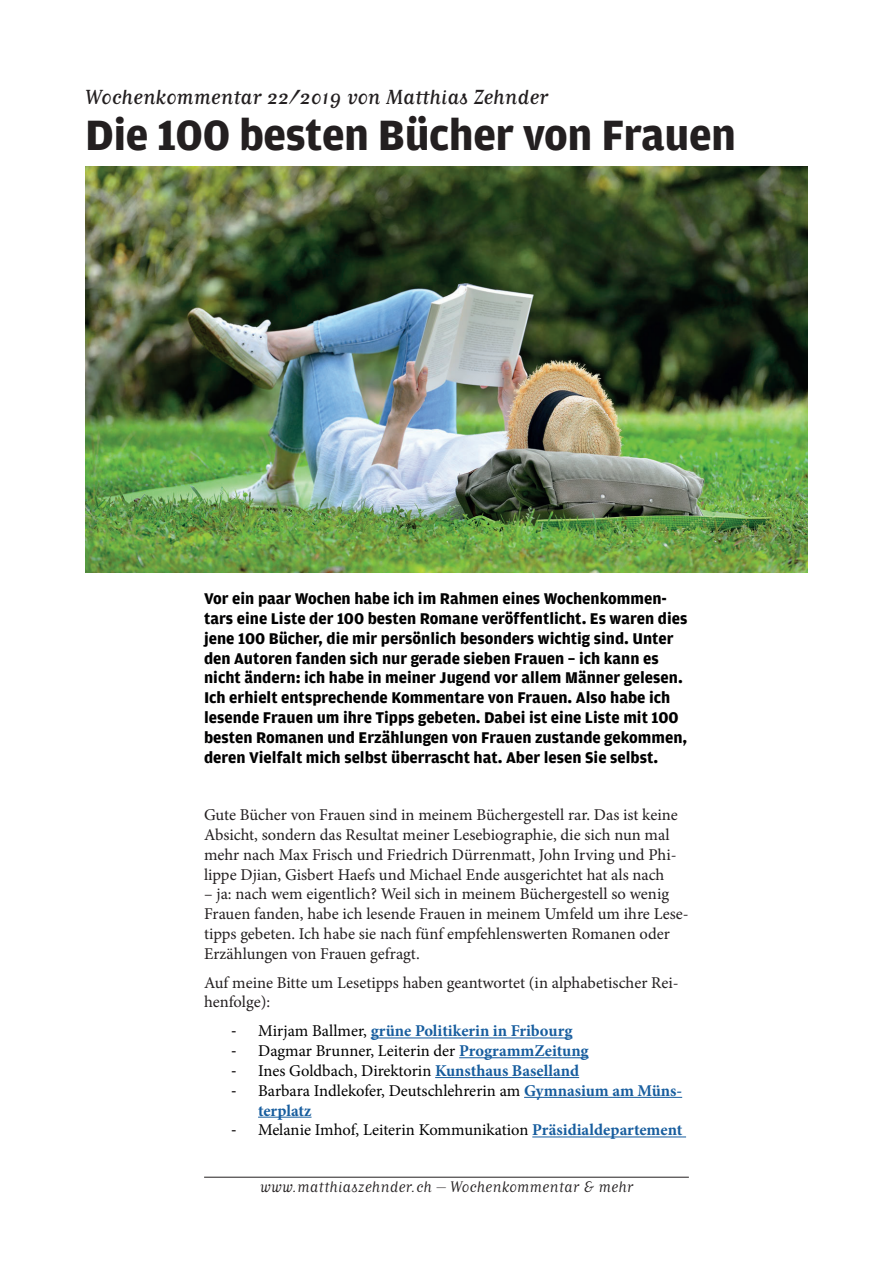
<style>
.page{position:relative;width:893px;height:1263px;background:#fff}
.page>*{position:absolute;margin:0;border:0;box-sizing:border-box;transform-origin:0 0}
.t1{font:700 45px "Amplitude";letter-spacing:-.01em;color:#231f20}
.t2{font:24px "Matrix Script";color:#231f20}
.t3{font:18px "Matrix Script";color:#231f20}
.t4{font:16.5px/19.8px "Minion Pro";color:#231f20}
.t5{font:700 16.5px/19.8px "Amplitude";color:#000001}
.t6{font:16.5px/19.8px "Minion Pro";color:#000001}
.t7{font:700 16.5px "Minion Pro";color:#175d9e}
.s1{font-family:"Cambria";font-weight:400;color:#231f20}
.s2{font-weight:400;color:#000001}
.s3{font-family:"Cambria";color:#231f20}
.s4{font-weight:700;color:#175d9e}
</style>
<div class="page">
<hr style="left:371px;top:1037px;width:201px;height:1px;background:#175d9e">
<hr style="left:459px;top:1057px;width:130px;height:1px;background:#175d9e">
<hr style="left:435px;top:1077px;width:144px;height:1px;background:#175d9e">
<hr style="left:524px;top:1097px;width:158px;height:1px;background:#175d9e">
<hr style="left:258px;top:1117px;width:53px;height:1px;background:#175d9e">
<hr style="left:532px;top:1136px;width:154px;height:1px;background:#175d9e">
<hr style="left:204px;top:1177px;width:485px;height:1px;background:#231f20">
<img style="left:85px;top:167px;width:723px;height:406px">
<h2 class="t2" style="left:85px;top:85px;width:464px">Wochenkommentar 22/2019 von Matthias Zehnder</h2>
<h1 class="t1" style="left:85px;top:110px;width:653px">Die 100 besten Bücher von Frauen</h1>
<p class="t5" style="left:204px;top:589px;width:485px">Vor ein paar Wochen habe ich im Rahmen eines Wochenkommen&shy;tars eine Liste der 100 besten Romane veröffentlicht. Es waren dies jene 100 Bücher, die mir persönlich besonders wichtig sind. Unter den Autoren fanden sich nur gerade sieben Frauen – ich kann es nicht ändern: ich habe in meiner Jugend vor allem Männer gelesen.<br>Ich erhielt entsprechende Kommentare von Frauen. Also habe ich lesende Frauen um ihre Tipps gebeten. Dabei ist eine Liste mit 100 besten Romanen und Erzählungen von Frauen zustande gekommen, deren Vielfalt mich selbst überrascht hat. Aber lesen Sie selbst.</p>
<p class="t4" style="left:204px;top:805px;width:475px">Gute Bücher von Frauen sind in meinem Büchergestell rar. Das ist keine Absicht, sondern das Resultat meiner Lesebiographie, die sich nun mal mehr nach Max Frisch und Friedrich Dürrenmatt, John Irving und Phi&shy;lippe Djian, Gisbert Haefs und Michael Ende ausgerichtet hat als nach</p>
<p class="t4" style="left:204px;top:884px;width:486px">– ja: nach wem eigentlich? Weil sich in meinem Büchergestell so wenig Frauen fanden, habe ich lesende Frauen in meinem Umfeld um ihre Lese&shy;tipps gebeten. Ich habe sie nach fünf empfehlenswerten Romanen oder Erzählungen von Frauen gefragt.</p>
<p class="t4" style="left:204px;top:972px;width:476px">Auf meine Bitte um Lesetipps haben geantwortet (in alphabetischer Rei&shy;henfolge):</p>
<p class="t7" style="left:231px;top:1019px;width:343px"><span class="s1">-</span> <span class="s2">Mirjam Ballmer,</span> grüne Politikerin in Fribourg</p>
<p class="t6" style="left:231px;top:1041px;width:359px"><span class="s3">-</span> Dagmar Brunner, Leiterin der <span class="s4">ProgrammZeitung</span></p>
<p class="t6" style="left:231px;top:1061px;width:350px"><span class="s3">-</span> Ines Goldbach, Direktorin <span class="s4">Kunsthaus Baselland</span></p>
<p class="t6" style="left:258px;top:1080px;width:426px;text-indent:-27px"><span class="s3">-</span> Barbara Indlekofer, Deutschlehrerin am <span class="s4">Gymnasium am Müns&shy;terplatz</span></p>
<p class="t6" style="left:231px;top:1120px;width:453px"><span class="s3">-</span> Melanie Imhof, Leiterin Kommunikation <span class="s4">Präsidialdepartement</span></p>
<p class="t3" style="left:260px;top:1178px;width:375px">www.matthiaszehnder.ch – Wochenkommentar &amp; mehr</p>
</div>
